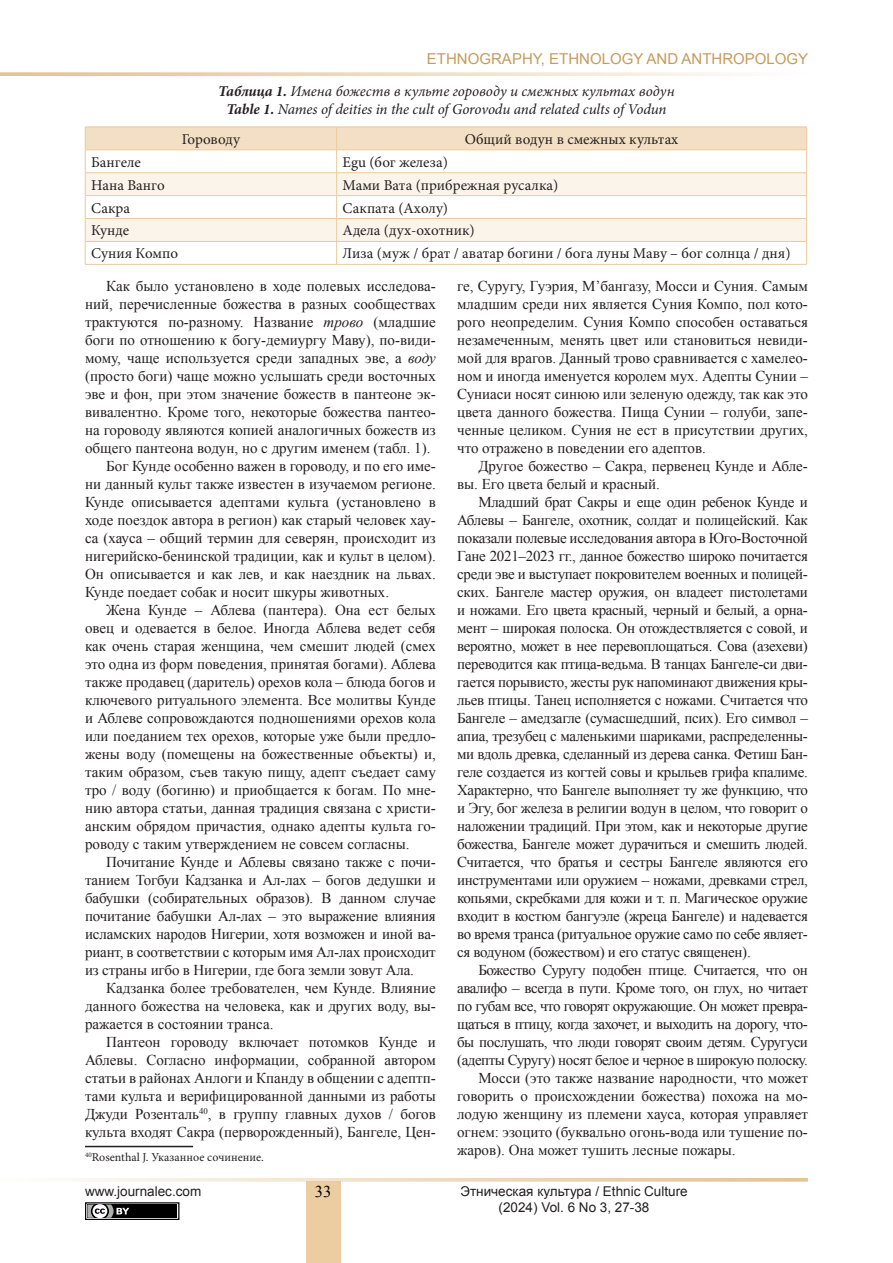
<style>
.page{position:relative;width:893px;height:1263px;background:#fff}
.page>*{position:absolute;margin:0;border:0;box-sizing:border-box;transform-origin:0 0}
.t1{font:16.5px "Times New Roman";color:#000}
.t2{font:15px/18px "Times New Roman";color:#231f20;text-align:justify}
.t3{font:15px "Minion Pro";color:#231f20}
.t4{font:italic 15px "Minion Pro";letter-spacing:-.005em;color:#231f20}
.t5{font:15px "Arial";color:#c69a5c}
.t6{font:13.5px/16.2px "Arial";color:#231f20;text-align:center}
.t7{font:12px "Minion Pro";color:#231f20}
.s1{font-weight:700}
.s2{font-style:italic}
</style>
<div class="page">
<div style="left:306px;top:1182px;width:34px;height:81px;background:#ebcda1"></div>
<svg style="left:0;top:72px;width:745px;height:4px"></svg>
<svg style="left:64px;top:1178px;width:744px;height:4px"></svg>
<div style="left:85px;top:1202px;width:94px;height:18px;border:1px solid #000"></div>
<div style="left:87px;top:1204px;width:90px;height:14px;background:#000"></div>
<svg style="left:87px;top:1204px;width:42px;height:14px"></svg>
<svg style="left:85px;top:127px;width:722px;height:137px"></svg>
<hr style="left:85px;top:264px;width:252px;height:1px;background:#eaca9c">
<hr style="left:337px;top:264px;width:470px;height:1px;background:#eaca9c">
<hr style="left:85px;top:1146px;width:108px;height:1px;background:#231f20">
<p class="t5" style="left:427px;top:49px;width:383px">ETHNOGRAPHY, ETHNOLOGY AND ANTHROPOLOGY</p>
<p class="t4" style="left:218px;top:81px;width:458px"><span class="s1">Таблица 1.</span> Имена божеств в культе гороводу и смежных культах водун</p>
<p class="t4" style="left:226px;top:99px;width:442px"><span class="s1">Table 1.</span> Names of deities in the cult of Gorovodu and related cults of Vodun</p>
<p class="t3" style="left:182px;top:129px;width:60px">Гороводу</p>
<p class="t3" style="left:465px;top:129px;width:215px">Общий водун в смежных культах</p>
<p class="t3" style="left:91px;top:152px;width:51px">Бангеле</p>
<p class="t3" style="left:343px;top:152px;width:107px">Egu (бог железа)</p>
<p class="t3" style="left:91px;top:175px;width:75px">Нана Ванго</p>
<p class="t3" style="left:343px;top:175px;width:217px">Мами Вата (прибрежная русалка)</p>
<p class="t3" style="left:91px;top:198px;width:40px">Сакра</p>
<p class="t3" style="left:343px;top:198px;width:107px">Сакпата (Ахолу)</p>
<p class="t3" style="left:91px;top:221px;width:39px">Кунде</p>
<p class="t3" style="left:343px;top:221px;width:134px">Адела (дух-охотник)</p>
<p class="t3" style="left:91px;top:243px;width:88px">Суния Компо</p>
<p class="t3" style="left:343px;top:243px;width:449px">Лиза (муж / брат / аватар богини / бога луны Маву – бог солнца / дня)</p>
<p class="t2" style="left:85px;top:277px;width:352px;text-indent:21px">Как было установлено в ходе полевых исследова&shy;ний, перечисленные божества в разных сообществах трактуются по-разному. Название <span class="s2">трово</span> (младшие боги по отношению к богу-демиургу Маву), по-види&shy;мому, чаще используется среди западных эве, а <span class="s2">воду </span>(просто боги) чаще можно услышать среди восточных эве и фон, при этом значение божеств в пантеоне эк&shy;вивалентно. Кроме того, некоторые божества пантео&shy;на гороводу являются копией аналогичных божеств из общего пантеона водун, но с другим именем (табл. 1).</p>
<p class="t2" style="left:85px;top:457px;width:352px;text-indent:21px">Бог Кунде особенно важен в гороводу, и по его име&shy;ни данный культ также известен в изучаемом регионе.<br>Кунде описывается адептами культа (установлено в ходе поездок автора в регион) как старый человек хау&shy;са (хауса – общий термин для северян, происходит из нигерийско-бенинской традиции, как и культ в целом).<br>Он описывается и как лев, и как наездник на львах.<br>Кунде поедает собак и носит шкуры животных.</p>
<p class="t2" style="left:85px;top:601px;width:352px;text-indent:21px">Жена Кунде – Аблева (пантера). Она ест белых овец и одевается в белое. Иногда Аблева ведет себя как очень старая женщина, чем смешит людей (смех это одна из форм поведения, принятая богами). Аблева также продавец (даритель) орехов кола – блюда богов и ключевого ритуального элемента. Все молитвы Кунде и Аблеве сопровождаются подношениями орехов кола или поеданием тех орехов, которые уже были предло&shy;жены воду (помещены на божественные объекты) и, таким образом, съев такую пищу, адепт съедает саму тро / воду (богиню) и приобщается к богам. По мне&shy;нию автора статьи, данная традиция связана с христи&shy;анским обрядом причастия, однако адепты культа го&shy;роводу с таким утверждением не совсем согласны.</p>
<p class="t2" style="left:85px;top:853px;width:352px;text-indent:21px">Почитание Кунде и Аблевы связано также с почи&shy;танием Тогбуи Кадзанка и Ал-лах – богов дедушки и бабушки (собирательных образов). В данном случае почитание бабушки Ал-лах – это выражение влияния исламских народов Нигерии, хотя возможен и иной ва&shy;риант, в соответствии с которым имя Ал-лах происходит из страны игбо в Нигерии, где бога земли зовут Ала.</p>
<p class="t2" style="left:85px;top:979px;width:352px;text-indent:21px">Кадзанка более требователен, чем Кунде. Влияние данного божества на человека, как и других воду, вы&shy;ражается в состоянии транса.</p>
<p class="t2" style="left:85px;top:1033px;width:352px;text-indent:21px">Пантеон гороводу включает потомков Кунде и Аблевы. Согласно информации, собранной автором статьи в районах Анлоги и Кпанду в общении с адептп&shy;тами культа и верифицированной данными из работы Джуди Розенталь<sup>40</sup>, в группу главных духов / богов культа входят Сакра (перворожденный), Бангеле, Цен-</p>
<p class="t7" style="left:85px;top:1149px;width:180px"><sup>40</sup>Rosenthal J. Указанное сочинение.</p>
<p class="t2" style="left:457px;top:277px;width:352px">ге, Суругу, Гуэрия, М’бангазу, Мосси и Суния. Самым младшим среди них является Суния Компо, пол кото&shy;рого неопределим. Суния Компо способен оставаться незамеченным, менять цвет или становиться невиди&shy;мой для врагов. Данный трово сравнивается с хамелео&shy;ном и иногда именуется королем мух. Адепты Сунии – Суниаси носят синюю или зеленую одежду, так как это цвета данного божества. Пища Сунии – голуби, запе&shy;ченные целиком. Суния не ест в присутствии других, что отражено в поведении его адептов.</p>
<p class="t2" style="left:457px;top:457px;width:352px;text-indent:21px">Другое божество – Сакра, первенец Кунде и Абле&shy;вы. Его цвета белый и красный.</p>
<p class="t2" style="left:457px;top:493px;width:352px;text-indent:21px">Младший брат Сакры и еще один ребенок Кунде и Аблевы – Бангеле, охотник, солдат и полицейский. Как показали полевые исследования автора в Юго-Восточной Гане 2021–2023 гг., данное божество широко почитается среди эве и выступает покровителем военных и полицей&shy;ских. Бангеле мастер оружия, он владеет пистолетами и ножами. Его цвета красный, черный и белый, а орна&shy;мент – широкая полоска. Он отождествляется с совой, и вероятно, может в нее перевоплощаться. Сова (азехеви) переводится как птица-ведьма. В танцах Бангеле-си дви&shy;гается порывисто, жесты рук напоминают движения кры&shy;льев птицы. Танец исполняется с ножами. Считается что Бангеле – амедзагле (сумасшедший, псих). Его символ – апиа, трезубец с маленькими шариками, распределенны&shy;ми вдоль древка, сделанный из дерева санка. Фетиш Бан&shy;геле создается из когтей совы и крыльев грифа кпалиме.<br>Характерно, что Бангеле выполняет ту же функцию, что и Эгу, бог железа в религии водун в целом, что говорит о наложении традиций. При этом, как и некоторые другие божества, Бангеле может дурачиться и смешить людей.<br>Считается, что братья и сестры Бангеле являются его инструментами или оружием – ножами, древками стрел, копьями, скребками для кожи и т. п. Магическое оружие входит в костюм бангуэле (жреца Бангеле) и надевается во время транса (ритуальное оружие само по себе являет&shy;ся водуном (божеством) и его статус священен).</p>
<p class="t2" style="left:457px;top:961px;width:352px;text-indent:21px">Божество Суругу подобен птице. Считается, что он авалифо – всегда в пути. Кроме того, он глух, но читает по губам все, что говорят окружающие. Он может превра&shy;щаться в птицу, когда захочет, и выходить на дорогу, что&shy;бы послушать, что люди говорят своим детям. Суругуси (адепты Суругу) носят белое и черное в широкую полоску.</p>
<p class="t2" style="left:457px;top:1069px;width:352px;text-indent:21px">Мосси (это также название народности, что может говорить о происхождении божества) похожа на мо&shy;лодую женщину из племени хауса, которая управляет огнем: эзоцито (буквально огонь-вода или тушение по&shy;жаров). Она может тушить лесные пожары.</p>
<p class="t6" style="left:85px;top:1183px;width:118px">www.journalec.com</p>
<p class="t6" style="left:460px;top:1183px;width:229px">Этническая культура / Ethnic Culture (2024) Vol. 6 No 3, 27-38</p>
<p class="t1" style="left:315px;top:1181px;width:18px">33</p>
</div>
